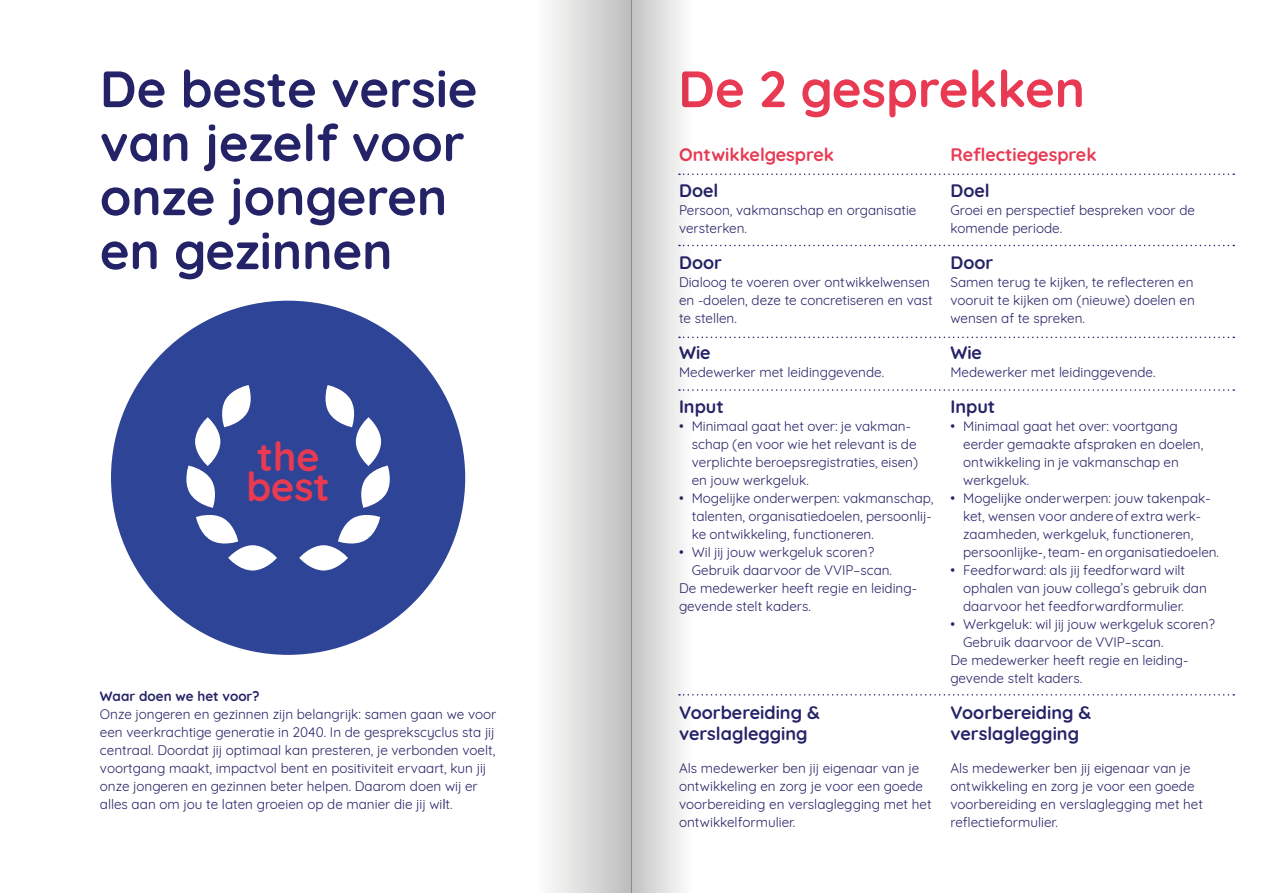
<style>
.page{position:relative;width:1263px;height:893px;background:#fff}
.page>*{position:absolute;margin:0;border:0;box-sizing:border-box;transform-origin:0 0}
.t1{font:700 51px/54px "Quicksand";color:#252367}
.t2{font:700 51px "Quicksand";color:#e83a53}
.t3{font:700 39.75px/30.2px "Quicksand";color:#e83a53}
.t4{font:700 18px/21px "Quicksand";color:#252367}
.t5{font:700 18px "Quicksand";color:#e83a53}
.t6{font:13.5px/18px "Quicksand";color:#252367}
.t7{font:700 13.5px "Quicksand";color:#252367}
</style>
<div class="page">
<svg style="left:715px;top:173px;width:519px;height:2px"></svg>
<svg style="left:715px;top:245px;width:519px;height:1px"></svg>
<svg style="left:715px;top:337px;width:519px;height:1px"></svg>
<svg style="left:715px;top:389px;width:519px;height:2px"></svg>
<svg style="left:715px;top:694px;width:519px;height:2px"></svg>
<div style="left:111px;top:301px;width:354px;height:354px;background:#2e4496;border-radius:50%"></div>
<svg style="left:228px;top:545px;width:49px;height:25px"></svg>
<svg style="left:186px;top:466px;width:52px;height:78px"></svg>
<svg style="left:195px;top:417px;width:25px;height:49px"></svg>
<svg style="left:222px;top:385px;width:29px;height:42px"></svg>
<svg style="left:299px;top:545px;width:49px;height:25px"></svg>
<svg style="left:338px;top:466px;width:52px;height:78px"></svg>
<svg style="left:356px;top:417px;width:25px;height:49px"></svg>
<svg style="left:325px;top:385px;width:30px;height:42px"></svg>
<svg style="left:444px;top:0;width:187px;height:893px"></svg>
<div style="left:631px;top:0;width:84px;height:893px;background:linear-gradient(to right,#c6c6c6,#fff)"></div>
<h1 class="t1" style="left:100px;top:58px;width:379px">De beste versie van jezelf voor onze jongeren en gezinnen</h1>
<h2 class="t3" style="left:246px;top:439px;width:85px">the best</h2>
<p class="t7" style="left:100px;top:685px;width:161px">Waar doen we het voor?</p>
<p class="t6" style="left:100px;top:704px;width:398px">Onze jongeren en gezinnen zijn belangrijk: samen gaan we voor een veerkrachtige generatie in 2040. In de gesprekscyclus sta jij centraal. Doordat jij optimaal kan presteren, je verbonden voelt, voortgang maakt, impactvol bent en positiviteit ervaart, kun jij onze jongeren en gezinnen beter helpen. Daarom doen wij er alles aan om jou te laten groeien op de manier die jij wilt.</p>
<h1 class="t2" style="left:678px;top:47px;width:408px">De 2 gesprekken</h1>
<h3 class="t5" style="left:679px;top:140px;width:157px">Ontwikkelgesprek</h3>
<h3 class="t4" style="left:679px;top:179px;width:41px">Doel</h3>
<p class="t6" style="left:679px;top:200px;width:239px">Persoon, vakmanschap en organisatie versterken.</p>
<h3 class="t4" style="left:679px;top:251px;width:44px">Door</h3>
<p class="t6" style="left:679px;top:272px;width:255px">Dialoog te voeren over ontwikkelwensen en -doelen, deze te concretiseren en vast te stellen.</p>
<h3 class="t4" style="left:679px;top:341px;width:33px">Wie</h3>
<p class="t6" style="left:679px;top:362px;width:207px">Medewerker met leidinggevende.</p>
<h3 class="t4" style="left:679px;top:395px;width:46px">Input</h3>
<p class="t6" style="left:692px;top:416px;width:228px;text-indent:-13px">• Minimaal gaat het over: je vakman&shy;schap (en voor wie het relevant is de verplichte beroepsregistraties, eisen) en jouw werkgeluk.</p>
<p class="t6" style="left:692px;top:488px;width:243px;text-indent:-13px">• Mogelijke onderwerpen: vakmanschap, talenten, organisatiedoelen, persoonlij&shy;ke ontwikkeling, functioneren.</p>
<p class="t6" style="left:679px;top:542px;width:197px">• Wil jij jouw werkgeluk scoren?</p>
<p class="t6" style="left:692px;top:560px;width:202px">Gebruik daarvoor de VVIP–scan.</p>
<p class="t6" style="left:679px;top:578px;width:238px">De medewerker heeft regie en leiding-</p>
<p class="t6" style="left:679px;top:596px;width:133px">gevende stelt kaders.</p>
<h3 class="t4" style="left:679px;top:701px;width:142px">Voorbereiding &amp; verslaglegging</h3>
<p class="t6" style="left:679px;top:758px;width:254px">Als medewerker ben jij eigenaar van je ontwikkeling en zorg je voor een goede voorbereiding en verslaglegging met het ontwikkelformulier.</p>
<h3 class="t5" style="left:950px;top:140px;width:148px">Reflectiegesprek</h3>
<h3 class="t4" style="left:950px;top:179px;width:41px">Doel</h3>
<p class="t6" style="left:950px;top:200px;width:246px">Groei en perspectief bespreken voor de komende periode.</p>
<h3 class="t4" style="left:950px;top:251px;width:44px">Door</h3>
<p class="t6" style="left:950px;top:272px;width:246px;text-align:justify">Samen terug te kijken, te reflecteren en vooruit te kijken om (nieuwe) doelen en wensen af te spreken.</p>
<h3 class="t4" style="left:950px;top:341px;width:33px">Wie</h3>
<p class="t6" style="left:950px;top:362px;width:207px">Medewerker met leidinggevende.</p>
<h3 class="t4" style="left:950px;top:395px;width:46px">Input</h3>
<p class="t6" style="left:963px;top:416px;width:242px;text-indent:-13px">• Minimaal gaat het over: voortgang eerder gemaakte afspraken en doelen, ontwikkeling in je vakmanschap en werkgeluk.</p>
<p class="t6" style="left:963px;top:488px;width:257px;text-indent:-13px">• Mogelijke onderwerpen: jouw takenpak&shy;ket, wensen voor andere of extra werk&shy;zaamheden, werkgeluk, functioneren, persoonlijke-, team- en organisatiedoelen.</p>
<p class="t6" style="left:963px;top:560px;width:245px;text-indent:-13px">• Feedforward: als jij feedforward wilt ophalen van jouw collega’s gebruik dan daarvoor het feedforwardformulier.</p>
<p class="t6" style="left:950px;top:614px;width:266px">• Werkgeluk: wil jij jouw werkgeluk scoren?</p>
<p class="t6" style="left:963px;top:632px;width:202px">Gebruik daarvoor de VVIP–scan.</p>
<p class="t6" style="left:950px;top:650px;width:238px">De medewerker heeft regie en leiding-</p>
<p class="t6" style="left:950px;top:668px;width:133px">gevende stelt kaders.</p>
<h3 class="t4" style="left:950px;top:701px;width:142px">Voorbereiding &amp; verslaglegging</h3>
<p class="t6" style="left:950px;top:758px;width:254px">Als medewerker ben jij eigenaar van je ontwikkeling en zorg je voor een goede voorbereiding en verslaglegging met het reflectieformulier.</p>
</div>
